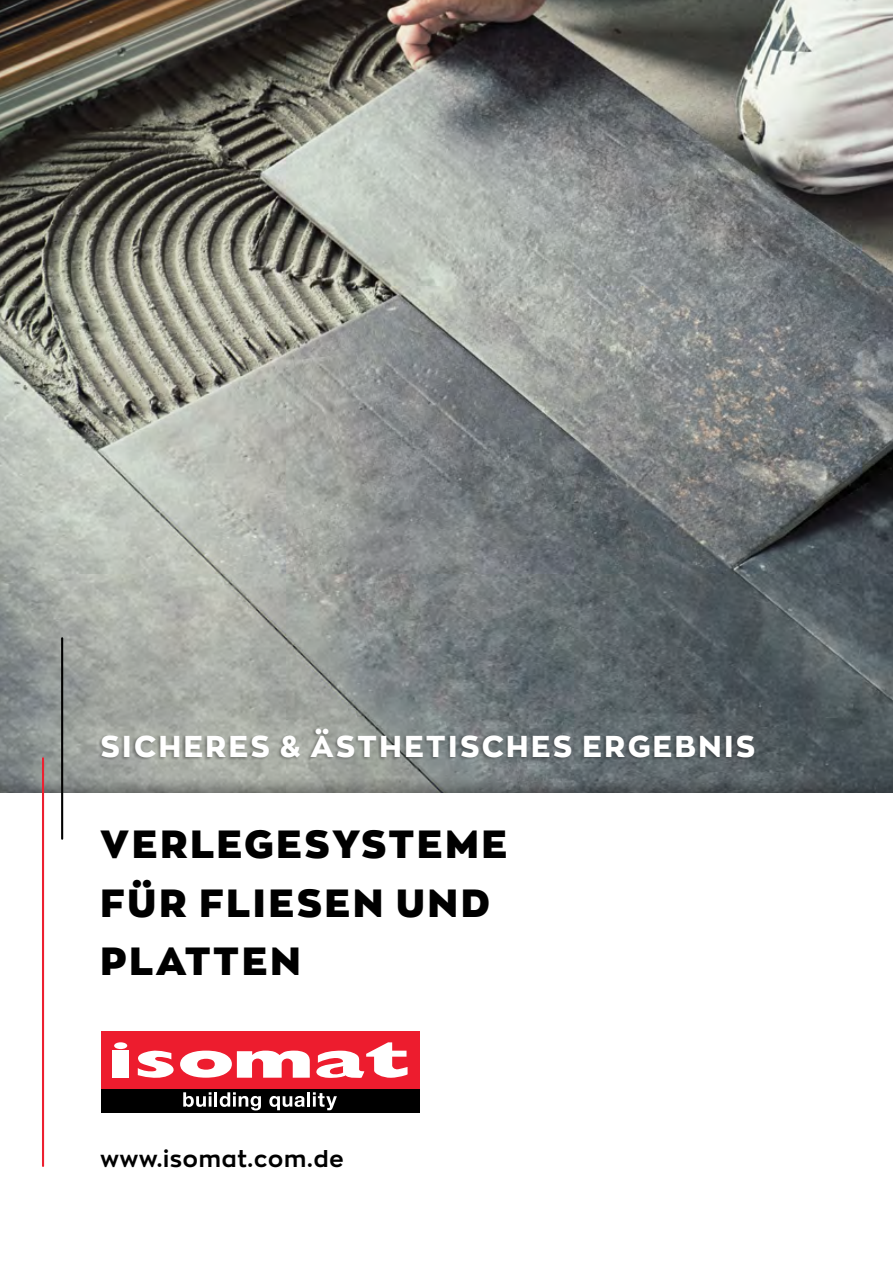
<style>
.page{position:relative;width:893px;height:1263px;background:#fff}
.page>*{position:absolute;margin:0;border:0;box-sizing:border-box;transform-origin:0 0}
.t1{font:900 39px/58.5px "Zona Pro";letter-spacing:.08em;color:#000}
.t2{font:800 30px "Zona Pro";letter-spacing:.09em;color:#fff}
.t3{font:700 22.5px "Zona Pro";letter-spacing:.04em;color:#000}
</style>
<div class="page">
<img style="left:0;top:0;width:893px;height:777px">
<div style="left:0;top:777px;width:893px;height:486px;background:#000;opacity:.3"></div>
<div style="left:0;top:793px;width:893px;height:470px;background:#fff"></div>
<div style="left:98px;top:729px;width:656px;height:31px;background:#000;opacity:.3"></div>
<div style="left:101px;top:1031px;width:318px;height:58px;background:#ed1c2e"></div>
<div style="left:101px;top:1089px;width:318px;height:24px;background:#000"></div>
<svg style="left:183px;top:1092px;width:29px;height:15px"></svg>
<hr style="left:214px;top:1092px;width:3px;height:14px;background:#fff">
<svg style="left:220px;top:1092px;width:41px;height:18px"></svg>
<svg style="left:269px;top:1096px;width:36px;height:14px"></svg>
<hr style="left:307px;top:1092px;width:3px;height:14px;background:#fff">
<svg style="left:313px;top:1092px;width:24px;height:18px"></svg>
<div style="left:114px;top:1042px;width:13px;height:7px;background:#fff;border-radius:50%"></div>
<div style="left:112px;top:1051px;width:17px;height:27px;background:#fff"></div>
<svg style="left:316px;top:1042px;width:92px;height:36px"></svg>
<svg style="left:137px;top:1050px;width:173px;height:28px"></svg>
<hr style="left:42px;top:758px;width:2px;height:408px;background:#ed2030">
<hr style="left:61px;top:638px;width:2px;height:201px;background:#000">
<p class="t2" style="left:101px;top:726px;width:656px">SICHERES &amp; ÄSTHETISCHES ERGEBNIS</p>
<p class="t1" style="left:101px;top:814px;width:408px">VERLEGESYSTEME<br>FÜR FLIESEN UND<br>PLATTEN</p>
<p class="t3" style="left:101px;top:1144px;width:245px">www.isomat.com.de</p>
</div>
